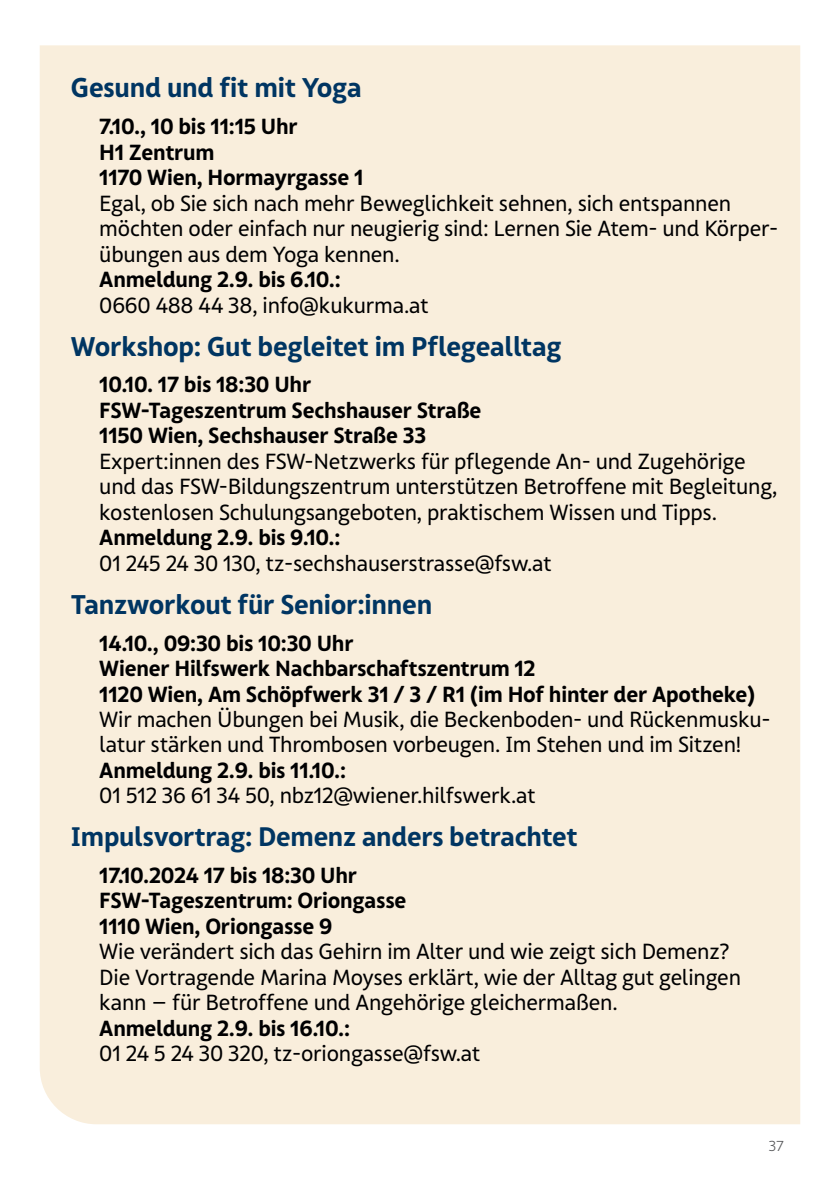
<style>
.page{position:relative;width:840px;height:1191px;background:#fff}
.page>*{position:absolute;margin:0;border:0;box-sizing:border-box;transform-origin:0 0}
.t1{font:700 26.2px "FSW Sans Pro";letter-spacing:-.01em;color:#003562}
.t2{font:700 26px "FSW Sans Pro";letter-spacing:-.01em;color:#003562}
.t3{font:21.2px/25.4px "FSW Sans Pro";letter-spacing:-.01em;color:#000001}
.t4{font:700 21.2px/25.4px "FSW Sans Pro";letter-spacing:-.01em;color:#000001}
.t5{font:300 14px "FSW Sans Pro";color:#57585a}
.s1{font-weight:700}
.s2{font-weight:700;font-size:21px}
</style>
<div class="page">
<div style="left:40px;top:45px;width:759px;height:1079px;background:#f9eedc"></div>
<p class="t1" style="left:71px;top:71px;width:292px">Gesund und fit mit Yoga</p>
<p class="t4" style="left:99px;top:114px;width:265px">7.10., 10 bis 11:15 Uhr<br>H1 Zentrum<br>1170 Wien, Hormayrgasse 1</p>
<p class="t3" style="left:99px;top:190px;width:680px">Egal, ob Sie sich nach mehr Beweglichkeit sehnen, sich entspannen möchten oder einfach nur neugierig sind: Lernen Sie Atem- und Körper&shy;übungen aus dem Yoga kennen.<br><span class="s1">Anmeldung 2.9.</span> <span class="s2">bis</span> <span class="s1">6.10.:<br></span>0660 488 44 38, info@kukurma.at</p>
<p class="t1" style="left:71px;top:329px;width:492px">Workshop: Gut begleitet im Pflegealltag</p>
<p class="t4" style="left:99px;top:372px;width:383px">10.10. 17 bis 18:30 Uhr<br>FSW-Tageszentrum Sechshauser Straße<br>1150 Wien, Sechshauser Straße 33</p>
<p class="t3" style="left:99px;top:448px;width:679px">Expert:innen des FSW-Netzwerks für pflegende An- und Zugehörige und das FSW-Bildungszentrum unterstützen Betroffene mit Begleitung, kostenlosen Schulungsangeboten, praktischem Wissen und Tipps.<br><span class="s1">Anmeldung 2.9.</span> <span class="s2">bis</span> <span class="s1">9.10.:<br></span>01 245 24 30 130, tz-sechshauserstrasse@fsw.at</p>
<p class="t1" style="left:71px;top:587px;width:362px">Tanzworkout für Senior:innen</p>
<p class="t4" style="left:99px;top:630px;width:657px">14.10., 09:30 bis 10:30 Uhr<br>Wiener Hilfswerk Nachbarschaftszentrum 12<br>1120 Wien, Am Schöpfwerk 31 / 3 / R1 (im Hof hinter der Apotheke)</p>
<p class="t3" style="left:99px;top:707px;width:672px">Wir machen Übungen bei Musik, die Beckenboden- und Rückenmusku&shy;latur stärken und Thrombosen vorbeugen. Im Stehen und im Sitzen!<br><span class="s1">Anmeldung 2.9.</span> <span class="s2">bis</span> <span class="s1">11.10.:<br></span>01 512 36 61 34 50, nbz12@wiener.hilfswerk.at</p>
<p class="t2" style="left:71px;top:820px;width:508px">Impulsvortrag: Demenz anders betrachtet</p>
<p class="t4" style="left:99px;top:862px;width:308px">17.10.2024 17 bis 18:30 Uhr<br>FSW-Tageszentrum: Oriongasse<br>1110 Wien, Oriongasse 9</p>
<p class="t3" style="left:99px;top:939px;width:643px">Wie verändert sich das Gehirn im Alter und wie zeigt sich Demenz?<br>Die Vortragende Marina Moyses erklärt, wie der Alltag gut gelingen kann – für Betroffene und Angehörige gleichermaßen.<br><span class="s1">Anmeldung 2.9.</span> <span class="s2">bis</span> <span class="s1">16.10.:<br></span>01 24 5 24 30 320, tz-oriongasse@fsw.at</p>
<p class="t5" style="left:768px;top:1138px;width:16px">37</p>
</div>
